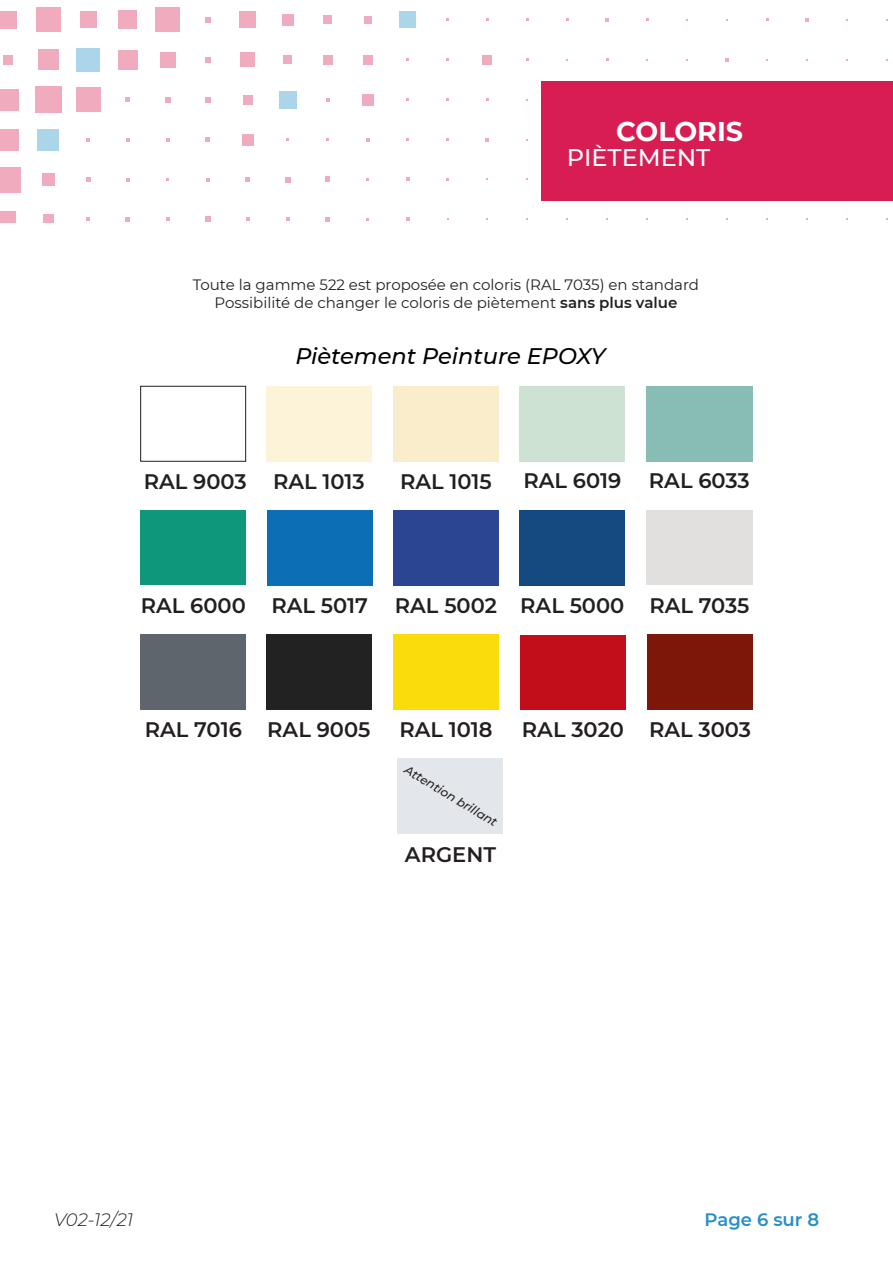
<style>
.page{position:relative;width:893px;height:1263px;background:#fff}
.page>*{position:absolute;margin:0;border:0;box-sizing:border-box;transform-origin:0 0}
.t1{font:700 27px "Montserrat";color:#fff}
.t2{font:500 24px "Montserrat";color:#fff}
.t3{font:italic 500 22.5px "Montserrat";color:#000}
.t4{font:600 21px "Montserrat";color:#231f20}
.t5{font:italic 300 18px "Montserrat";color:#231f20}
.t6{font:600 18px "Montserrat";color:#278fc7}
.t7{font:15px/18px "Montserrat";color:#231f20;text-align:center}
.t8{font:italic 500 12px "Montserrat";color:#231f20}
.s1{font-weight:600}
</style>
<div class="page">
<div style="left:1px;top:212px;width:15px;height:11px;background:#f0abbf"></div>
<div style="left:1px;top:167px;width:20px;height:25px;background:#f0abbf"></div>
<div style="left:1px;top:129px;width:18px;height:21px;background:#f0abbf"></div>
<div style="left:1px;top:89px;width:18px;height:21px;background:#f0abbf"></div>
<div style="left:3px;top:55px;width:10px;height:10px;background:#f0abbf"></div>
<div style="left:1px;top:11px;width:16px;height:18px;background:#f0abbf"></div>
<div style="left:43px;top:214px;width:10px;height:9px;background:#f0abbf"></div>
<div style="left:42px;top:173px;width:12px;height:13px;background:#f0abbf"></div>
<div style="left:37px;top:129px;width:22px;height:21px;background:#abd5e9"></div>
<div style="left:35px;top:86px;width:26px;height:27px;background:#f0abbf"></div>
<div style="left:38px;top:50px;width:20px;height:20px;background:#f0abbf"></div>
<div style="left:36px;top:7px;width:24px;height:25px;background:#f0abbf"></div>
<svg style="left:86px;top:218px;width:4px;height:3px"></svg>
<svg style="left:86px;top:177px;width:4px;height:5px"></svg>
<svg style="left:86px;top:138px;width:4px;height:3px"></svg>
<div style="left:76px;top:87px;width:24px;height:25px;background:#f0abbf"></div>
<div style="left:76px;top:48px;width:24px;height:23px;background:#abd5e9"></div>
<div style="left:80px;top:11px;width:16px;height:17px;background:#f0abbf"></div>
<svg style="left:126px;top:217px;width:4px;height:5px"></svg>
<svg style="left:126px;top:178px;width:4px;height:3px"></svg>
<svg style="left:126px;top:138px;width:4px;height:3px"></svg>
<svg style="left:126px;top:97px;width:4px;height:5px"></svg>
<div style="left:118px;top:50px;width:20px;height:20px;background:#f0abbf"></div>
<div style="left:119px;top:11px;width:18px;height:18px;background:#f0abbf"></div>
<svg style="left:166px;top:218px;width:4px;height:3px"></svg>
<svg style="left:166px;top:138px;width:4px;height:3px"></svg>
<svg style="left:165px;top:97px;width:6px;height:5px"></svg>
<div style="left:160px;top:52px;width:16px;height:15px;background:#f0abbf"></div>
<div style="left:156px;top:7px;width:24px;height:25px;background:#f0abbf"></div>
<svg style="left:205px;top:217px;width:5px;height:5px"></svg>
<svg style="left:206px;top:178px;width:4px;height:3px"></svg>
<svg style="left:206px;top:137px;width:4px;height:5px"></svg>
<svg style="left:205px;top:97px;width:6px;height:5px"></svg>
<svg style="left:205px;top:57px;width:5px;height:5px"></svg>
<svg style="left:205px;top:17px;width:6px;height:6px"></svg>
<svg style="left:246px;top:218px;width:4px;height:3px"></svg>
<svg style="left:246px;top:177px;width:4px;height:5px"></svg>
<div style="left:242px;top:134px;width:11px;height:11px;background:#f0abbf"></div>
<div style="left:243px;top:95px;width:9px;height:9px;background:#f0abbf"></div>
<div style="left:241px;top:52px;width:14px;height:15px;background:#f0abbf"></div>
<div style="left:240px;top:12px;width:16px;height:16px;background:#f0abbf"></div>
<svg style="left:285px;top:177px;width:5px;height:5px"></svg>
<div style="left:279px;top:91px;width:18px;height:17px;background:#abd5e9"></div>
<div style="left:284px;top:56px;width:8px;height:8px;background:#f0abbf"></div>
<div style="left:282px;top:14px;width:11px;height:11px;background:#f0abbf"></div>
<svg style="left:325px;top:217px;width:5px;height:5px"></svg>
<svg style="left:325px;top:177px;width:5px;height:5px"></svg>
<svg style="left:326px;top:98px;width:4px;height:4px"></svg>
<div style="left:323px;top:55px;width:9px;height:9px;background:#f0abbf"></div>
<div style="left:323px;top:15px;width:9px;height:9px;background:#f0abbf"></div>
<div style="left:362px;top:94px;width:11px;height:11px;background:#f0abbf"></div>
<div style="left:363px;top:55px;width:10px;height:10px;background:#f0abbf"></div>
<div style="left:364px;top:16px;width:7px;height:8px;background:#f0abbf"></div>
<svg style="left:406px;top:218px;width:4px;height:3px"></svg>
<div style="left:399px;top:11px;width:17px;height:17px;background:#abd5e9"></div>
<svg style="left:485px;top:138px;width:4px;height:3px"></svg>
<div style="left:482px;top:55px;width:10px;height:10px;background:#f0abbf"></div>
<svg style="left:605px;top:18px;width:4px;height:4px"></svg>
<svg style="left:725px;top:58px;width:4px;height:3px"></svg>
<svg style="left:805px;top:18px;width:4px;height:4px"></svg>
<div style="left:542px;top:81px;width:351px;height:119px;background:#d71d52"></div>
<div style="left:140px;top:386px;width:106px;height:75px;border:1px solid #231f20"></div>
<div style="left:266px;top:386px;width:105px;height:75px;background:#fdf3d8"></div>
<div style="left:393px;top:386px;width:105px;height:76px;background:#faedcb"></div>
<div style="left:520px;top:386px;width:105px;height:75px;background:#cde2d3"></div>
<div style="left:646px;top:386px;width:106px;height:75px;background:#88bdb5"></div>
<div style="left:141px;top:510px;width:105px;height:75px;background:#0e977b"></div>
<div style="left:141px;top:634px;width:105px;height:75px;background:#5e656d"></div>
<div style="left:398px;top:759px;width:105px;height:75px;background:#e3e6eb"></div>
<div style="left:266px;top:634px;width:105px;height:75px;background:#222"></div>
<div style="left:393px;top:634px;width:105px;height:75px;background:#fadc0c"></div>
<div style="left:520px;top:635px;width:105px;height:74px;background:#c20e1a"></div>
<div style="left:647px;top:634px;width:105px;height:75px;background:#7d1709"></div>
<div style="left:393px;top:510px;width:105px;height:75px;background:#2b4592"></div>
<div style="left:520px;top:510px;width:105px;height:75px;background:#154a80"></div>
<div style="left:646px;top:510px;width:106px;height:75px;background:#e1e0de"></div>
<div style="left:267px;top:510px;width:105px;height:75px;background:#0c6eb5"></div>
<p class="t1" style="left:616px;top:111px;width:128px">COLORIS</p>
<p class="t2" style="left:567px;top:141px;width:145px">PIÈTEMENT</p>
<p class="t7" style="left:193px;top:275px;width:508px">Toute la gamme 522 est proposée en coloris (RAL 7035) en standard<br>Possibilité de changer le coloris de piètement <span class="s1">sans plus value</span></p>
<p class="t3" style="left:295px;top:341px;width:312px">Piètement Peinture EPOXY</p>
<p class="t4" style="left:144px;top:466px;width:104px">RAL 9003</p>
<p class="t4" style="left:273px;top:466px;width:93px">RAL 1013</p>
<p class="t4" style="left:400px;top:467px;width:93px">RAL 1015</p>
<p class="t4" style="left:523px;top:466px;width:99px">RAL 6019</p>
<p class="t4" style="left:649px;top:466px;width:102px">RAL 6033</p>
<p class="t4" style="left:141px;top:591px;width:107px">RAL 6000</p>
<p class="t4" style="left:271px;top:591px;width:98px">RAL 5017</p>
<p class="t4" style="left:395px;top:591px;width:356px">RAL 5002 RAL 5000 RAL 7035</p>
<p class="t4" style="left:145px;top:715px;width:98px">RAL 7016</p>
<p class="t4" style="left:267px;top:715px;width:105px">RAL 9005</p>
<p class="t4" style="left:399px;top:715px;width:95px">RAL 1018</p>
<p class="t4" style="left:522px;top:715px;width:231px">RAL 3020 RAL 3003</p>
<p class="t8" style="left:410px;top:761px;width:107px;rotate:31deg">Attention brillant</p>
<p class="t4" style="left:405px;top:839px;width:93px">ARGENT</p>
<p class="t5" style="left:54px;top:1208px;width:81px">V02-12/21</p>
<p class="t6" style="left:705px;top:1207px;width:116px">Page 6 sur 8</p>
</div>
